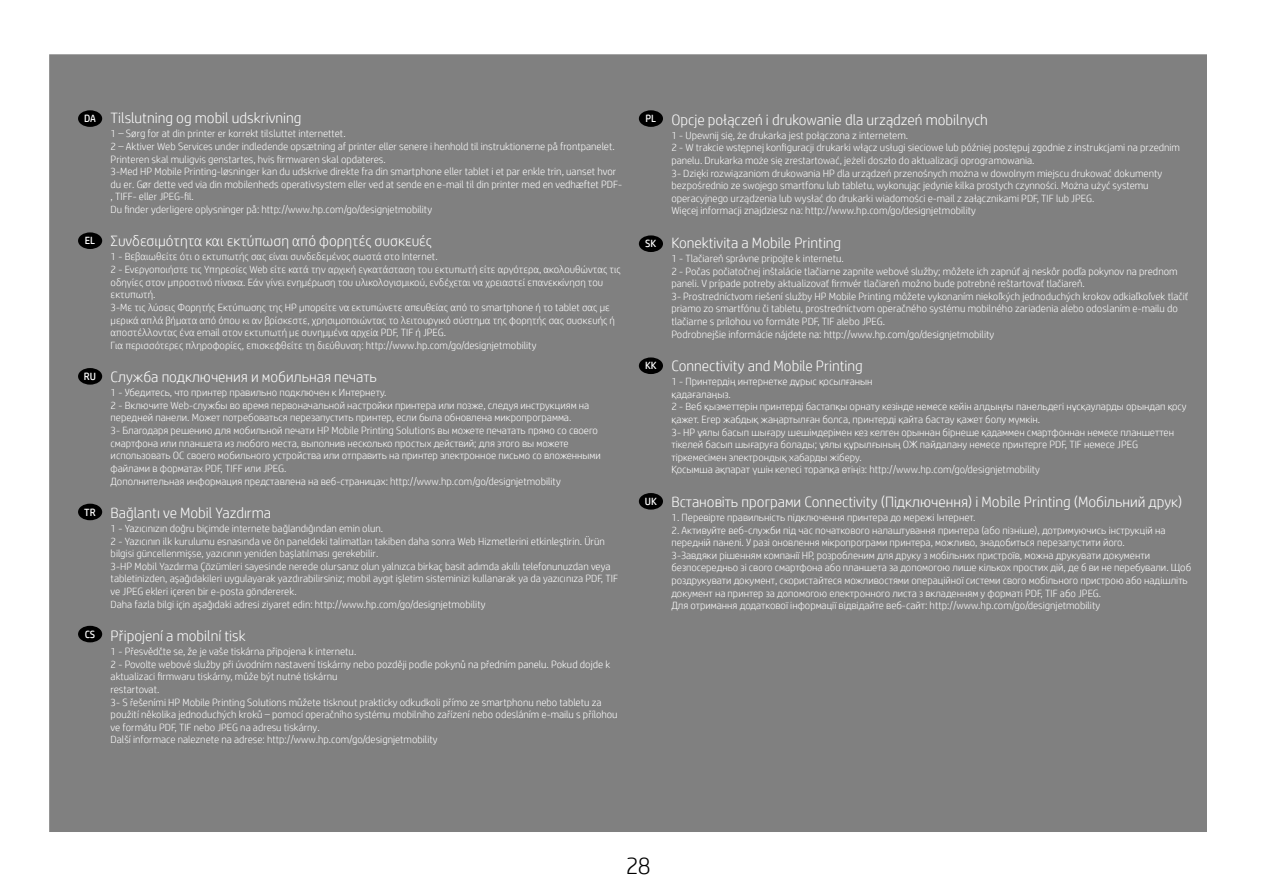
<style>
.page{position:relative;width:1267px;height:890px;background:#fff}
.page>*{position:absolute;margin:0;border:0;box-sizing:border-box;transform-origin:0 0}
.t1{font:300 24px "HP Simplified";color:#000}
.t2{font:300 15px "HP Simplified";color:#fff}
.t3{font:300 10.5px/12.6px "HP Simplified";color:#fff}
.t4{font:10.5px "HP Simplified";color:#fff}
</style>
<div class="page">
<div style="left:49px;top:54px;width:1157px;height:777px;background:#808080;border:3px solid #808080"></div>
<div style="left:78px;top:110px;width:24px;height:17px;background:#000;border-radius:50%"></div>
<div style="left:78px;top:625px;width:24px;height:17px;background:#000;border-radius:50%"></div>
<div style="left:78px;top:368px;width:24px;height:16px;background:#000;border-radius:50%"></div>
<div style="left:639px;top:235px;width:24px;height:17px;background:#000;border-radius:50%"></div>
<div style="left:639px;top:357px;width:24px;height:17px;background:#000;border-radius:50%"></div>
<div style="left:639px;top:493px;width:24px;height:16px;background:#000;border-radius:50%"></div>
<div style="left:78px;top:232px;width:24px;height:17px;background:#000;border-radius:50%"></div>
<div style="left:639px;top:110px;width:24px;height:17px;background:#000;border-radius:50%"></div>
<div style="left:78px;top:503px;width:24px;height:17px;background:#000;border-radius:50%"></div>
<p class="t4" style="left:84px;top:112px;width:13px">DA</p>
<p class="t4" style="left:85px;top:234px;width:12px">EL</p>
<p class="t4" style="left:84px;top:369px;width:14px">RU</p>
<p class="t4" style="left:84px;top:505px;width:13px">TR</p>
<p class="t4" style="left:85px;top:627px;width:12px">CS</p>
<h2 class="t2" style="left:111px;top:108px;width:192px">Tilslutning og mobil udskrivning</h2>
<p class="t3" style="left:111px;top:127px;width:513px">1 – Sørg for at din printer er korrekt tilsluttet internettet.<br>2 – Aktiver Web Services under indledende opsætning af printer eller senere i henhold til instruktionerne på frontpanelet.<br>Printeren skal muligvis genstartes, hvis firmwaren skal opdateres.<br>3-Med HP Mobile Printing-løsninger kan du udskrive direkte fra din smartphone eller tablet i et par enkle trin, uanset hvor du er. Gør dette ved via din mobilenheds operativsystem eller ved at sende en e-mail til din printer med en vedhæftet PDF-, TIFF- eller JPEG-fil.<br>Du finder yderligere oplysninger på: http://www.hp.com/go/designjetmobility</p>
<h2 class="t2" style="left:111px;top:231px;width:323px">Συνδεσιμότητα και εκτύπωση από φορητές συσκευές</h2>
<p class="t3" style="left:111px;top:250px;width:511px">1 - Βεβαιωθείτε ότι ο εκτυπωτής σας είναι συνδεδεμένος σωστά στο Internet.<br>2 - Ενεργοποιήστε τις Υπηρεσίες Web είτε κατά την αρχική εγκατάσταση του εκτυπωτή είτε αργότερα, ακολουθώντας τις οδηγίες στον μπροστινό πίνακα. Εάν γίνει ενημέρωση του υλικολογισμικού, ενδέχεται να χρειαστεί επανεκκίνηση του εκτυπωτή.<br>3-Με τις λύσεις Φορητής Εκτύπωσης της HP μπορείτε να εκτυπώνετε απευθείας από το smartphone ή το tablet σας με μερικά απλά βήματα από όπου κι αν βρίσκεστε, χρησιμοποιώντας το λειτουργικό σύστημα της φορητής σας συσκευής ή αποστέλλοντας ένα email στον εκτυπωτή με συνημμένα αρχεία PDF, TIF ή JPEG.<br>Για περισσότερες πληροφορίες, επισκεφθείτε τη διεύθυνση: http://www.hp.com/go/designjetmobility</p>
<h2 class="t2" style="left:111px;top:367px;width:268px">Служба подключения и мобильная печать</h2>
<p class="t3" style="left:111px;top:386px;width:492px">1 - Убедитесь, что принтер правильно подключен к Интернету.<br>2 - Включите Web-службы во время первоначальной настройки принтера или позже, следуя инструкциям на передней панели. Может потребоваться перезапустить принтер, если была обновлена микропрограмма.<br>3- Благодаря решению для мобильной печати HP Mobile Printing Solutions вы можете печатать прямо со своего смартфона или планшета из любого места, выполнив несколько простых действий; для этого вы можете использовать ОС своего мобильного устройства или отправить на принтер электронное письмо со вложенными файлами в форматах PDF, TIFF или JPEG.<br>Дополнительная информация представлена на веб-страницах: http://www.hp.com/go/designjetmobility</p>
<h2 class="t2" style="left:111px;top:502px;width:162px">Bağlantı ve Mobil Yazdırma</h2>
<p class="t3" style="left:111px;top:521px;width:509px">1 - Yazıcınızın doğru biçimde internete bağlandığından emin olun.<br>2 - Yazıcının ilk kurulumu esnasında ve ön paneldeki talimatları takiben daha sonra Web Hizmetlerini etkinleştirin. Ürün bilgisi güncellenmişse, yazıcının yeniden başlatılması gerekebilir.<br>3-HP Mobil Yazdırma Çözümleri sayesinde nerede olursanız olun yalnızca birkaç basit adımda akıllı telefonunuzdan veya tabletinizden, aşağıdakileri uygulayarak yazdırabilirsiniz; mobil aygıt işletim sisteminizi kullanarak ya da yazıcınıza PDF, TIF ve JPEG ekleri içeren bir e-posta göndererek.<br>Daha fazla bilgi için aşağıdaki adresi ziyaret edin: http://www.hp.com/go/designjetmobility</p>
<h2 class="t2" style="left:111px;top:625px;width:137px">Připojení a mobilní tisk</h2>
<p class="t3" style="left:111px;top:644px;width:508px">1 - Přesvědčte se, že je vaše tiskárna připojena k internetu.<br>2 - Povolte webové služby při úvodním nastavení tiskárny nebo později podle pokynů na předním panelu. Pokud dojde k aktualizaci firmwaru tiskárny, může být nutné tiskárnu<br>restartovat.<br>3- S řešeními HP Mobile Printing Solutions můžete tisknout prakticky odkudkoli přímo ze smartphonu nebo tabletu za použití několika jednoduchých kroků – pomocí operačního systému mobilního zařízení nebo odesláním e-mailu s přílohou ve formátu PDF, TIF nebo JPEG na adresu tiskárny.<br>Další informace naleznete na adrese: http://www.hp.com/go/designjetmobility</p>
<p class="t4" style="left:645px;top:112px;width:12px">PL</p>
<p class="t4" style="left:645px;top:237px;width:13px">SK</p>
<p class="t4" style="left:645px;top:359px;width:13px">KK</p>
<p class="t4" style="left:644px;top:494px;width:14px">UK</p>
<h2 class="t2" style="left:671px;top:109px;width:318px">Opcje połączeń i drukowanie dla urządzeń mobilnych</h2>
<p class="t3" style="left:671px;top:128px;width:510px">1 - Upewnij się, że drukarka jest połączona z internetem.<br>2 - W trakcie wstępnej konfiguracji drukarki włącz usługi sieciowe lub później postępuj zgodnie z instrukcjami na przednim panelu. Drukarka może się zrestartować, jeżeli doszło do aktualizacji oprogramowania.<br>3- Dzięki rozwiązaniom drukowania HP dla urządzeń przenośnych można w dowolnym miejscu drukować dokumenty bezpośrednio ze swojego smartfonu lub tabletu, wykonując jedynie kilka prostych czynności. Można użyć systemu operacyjnego urządzenia lub wysłać do drukarki wiadomości e-mail z załącznikami PDF, TIF lub JPEG.<br>Więcej informacji znajdziesz na: http://www.hp.com/go/designjetmobility</p>
<h2 class="t2" style="left:671px;top:233px;width:171px">Konektivita a Mobile Printing</h2>
<p class="t3" style="left:671px;top:251px;width:518px">1 - Tlačiareň správne pripojte k internetu.<br>2 - Počas počiatočnej inštalácie tlačiarne zapnite webové služby; môžete ich zapnúť aj neskôr podľa pokynov na prednom paneli. V prípade potreby aktualizovať firmvér tlačiareň možno bude potrebné reštartovať tlačiareň.<br>3- Prostredníctvom riešení služby HP Mobile Printing môžete vykonaním niekoľkých jednoduchých krokov odkiaľkoľvek tlačiť priamo zo smartfónu či tabletu, prostredníctvom operačného systému mobilného zariadenia alebo odoslaním e-mailu do tlačiarne s prílohou vo formáte PDF, TIF alebo JPEG.<br>Podrobnejšie informácie nájdete na: http://www.hp.com/go/designjetmobility</p>
<h2 class="t2" style="left:671px;top:356px;width:193px">Connectivity and Mobile Printing</h2>
<p class="t3" style="left:671px;top:375px;width:517px">1 - Принтердің интернетке дұрыс қосылғанын<br>қадағалаңыз.<br>2 - Веб қызметтерін принтерді бастапқы орнату кезінде немесе кейін алдыңғы панельдегі нұсқауларды орындап қосу қажет. Егер жабдық жаңартылған болса, принтерді қайта бастау қажет болу мүмкін.<br>3- HP ұялы басып шығару шешімдерімен кез келген орыннан бірнеше қадаммен смартфоннан немесе планшеттен тікелей басып шығаруға болады; ұялы құрылғының ОЖ пайдалану немесе принтерге PDF, TIF немесе JPEG тіркемесімен электрондық хабарды жіберу.<br>Қосымша ақпарат үшін келесі торапқа өтіңіз: http://www.hp.com/go/designjetmobility</p>
<h2 class="t2" style="left:671px;top:491px;width:512px">Встановіть програми Connectivity (Підключення) і Mobile Printing (Мобільний друк)</h2>
<p class="t3" style="left:671px;top:510px;width:305px">1. Перевірте правильність підключення принтера до мережі Інтернет.</p>
<p class="t3" style="left:671px;top:523px;width:521px">2. Активуйте веб-служби під час початкового налаштування принтера (або пізніше), дотримуючись інструкцій на передній панелі. У разі оновлення мікропрограми принтера, можливо, знадобиться перезапустити його.<br>3-Завдяки рішенням компанії HP, розробленим для друку з мобільних пристроїв, можна друкувати документи безпосередньо зі свого смартфона або планшета за допомогою лише кількох простих дій, де б ви не перебували. Щоб роздрукувати документ, скористайтеся можливостями операційної системи свого мобільного пристрою або надішліть документ на принтер за допомогою електронного листа з вкладенням у форматі PDF, TIF або JPEG.<br>Для отримання додаткової інформації відвідайте веб-сайт: http://www.hp.com/go/designjetmobility</p>
<h1 class="t1" style="left:625px;top:849px;width:26px">28</h1>
</div>
